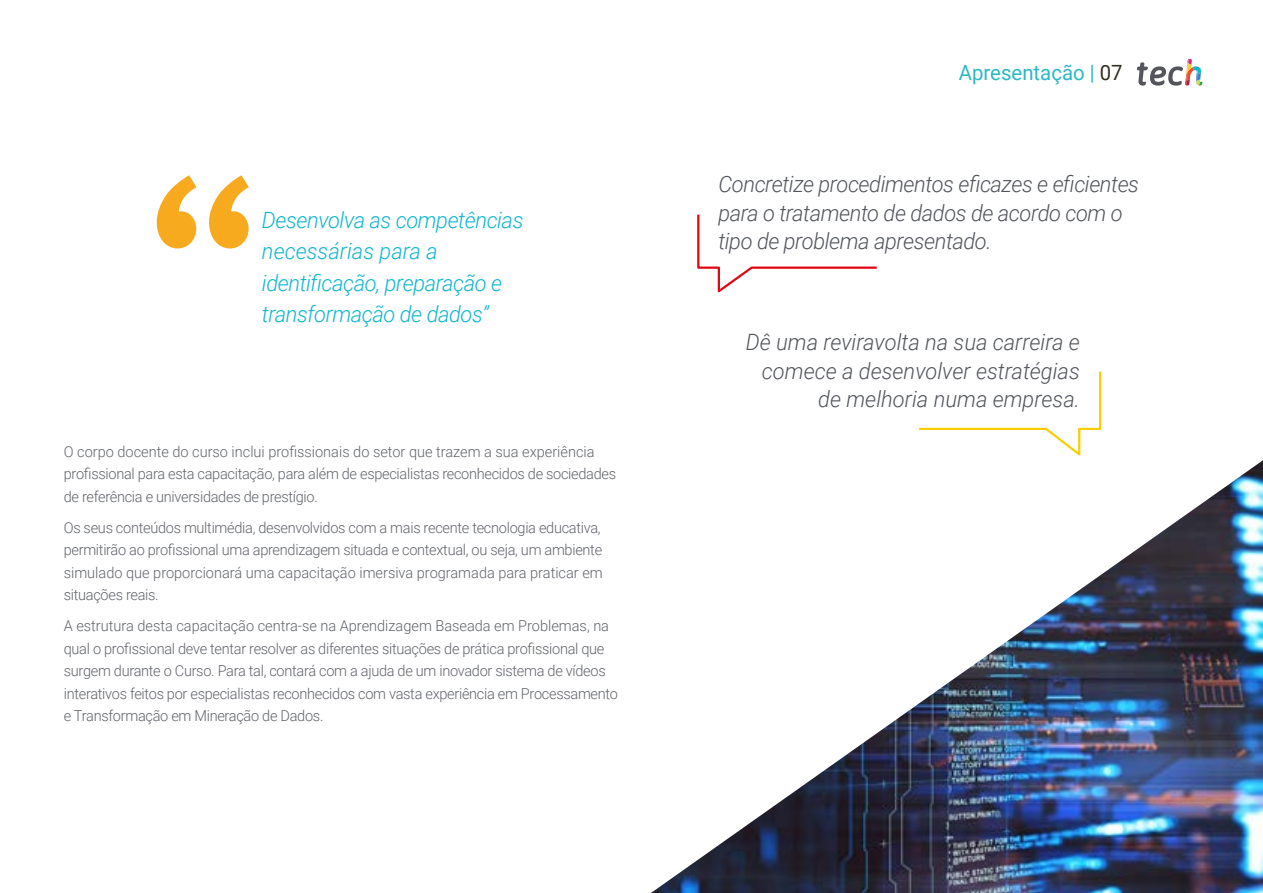
<style>
.page{position:relative;width:1263px;height:893px;background:#fff}
.page>*{position:absolute;margin:0;border:0;box-sizing:border-box;transform-origin:0 0}
.t1{font:italic 300 22.5px/28.5px "Roboto";letter-spacing:-.02em;color:#52555b}
.t2{font:italic 300 22.5px/31.5px "Roboto";letter-spacing:-.02em;color:#0fb6cf}
.t3{font:italic 300 22.5px/28.5px "Roboto";color:#52555b;text-align:right}
.t4{font:21px "Roboto";color:#2db8c5}
.t5{font:300 15px/22.5px "Roboto";letter-spacing:-.02em;color:#61646a}
.s1{color:#312e20}
</style>
<div class="page">
<svg style="left:157px;top:175px;width:92px;height:73px"></svg>
<svg style="left:1137px;top:59px;width:65px;height:27px"></svg>
<img style="left:651px;top:460px;width:612px;height:433px">
<svg style="left:919px;top:371px;width:183px;height:85px"></svg>
<svg style="left:697px;top:214px;width:180px;height:79px"></svg>
<h1 class="t2" style="left:262px;top:203px;width:263px">Desenvolva as competências necessárias para a identificação, preparação e transformação de dados”</h1>
<p class="t5" style="left:64px;top:440px;width:554px">O corpo docente do curso inclui profissionais do setor que trazem a sua experiência profissional para esta capacitação, para além de especialistas reconhecidos de sociedades de referência e universidades de prestígio.</p>
<p class="t5" style="left:64px;top:516px;width:540px">Os seus conteúdos multimédia, desenvolvidos com a mais recente tecnologia educativa, permitirão ao profissional uma aprendizagem situada e contextual, ou seja, um ambiente simulado que proporcionará uma capacitação imersiva programada para praticar em situações reais.</p>
<p class="t5" style="left:64px;top:614px;width:556px">A estrutura desta capacitação centra-se na Aprendizagem Baseada em Problemas, na qual o profissional deve tentar resolver as diferentes situações de prática profissional que surgem durante o Curso. Para tal, contará com a ajuda de um inovador sistema de vídeos interativos feitos por especialistas reconhecidos com vasta experiência em Processamento e Transformação em Mineração de Dados.</p>
<h2 class="t4" style="left:959px;top:57px;width:165px">Apresentação | <span class="s1">07</span></h2>
<h1 class="t1" style="left:718px;top:169px;width:422px">Concretize procedimentos eficazes e eficientes para o tratamento de dados de acordo com o tipo de problema apresentado.</h1>
<h1 class="t3" style="left:746px;top:327px;width:336px">Dê uma reviravolta na sua carreira e comece a desenvolver estratégias de melhoria numa empresa.</h1>
</div>
